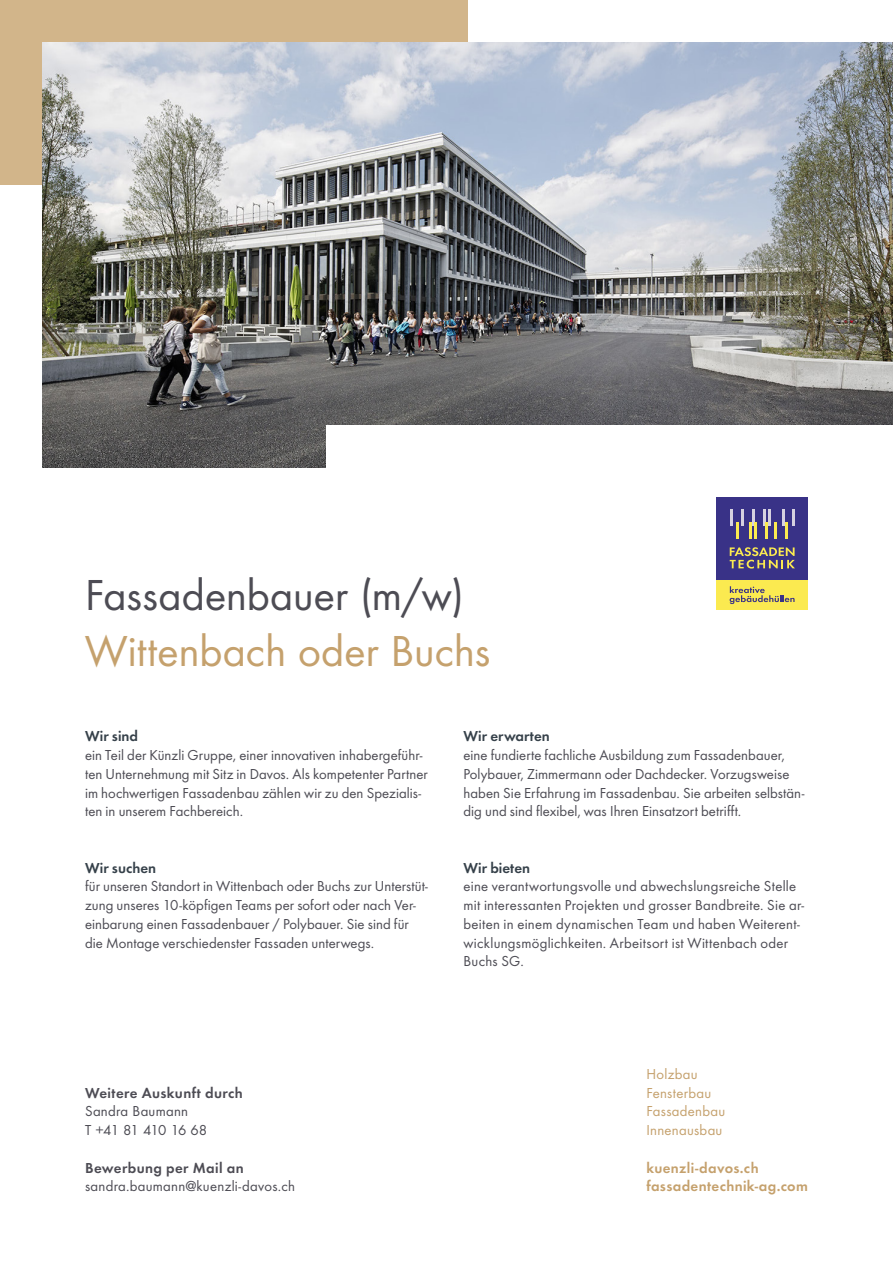
<style>
.page{position:relative;width:893px;height:1263px;background:#fff}
.page>*{position:absolute;margin:0;border:0;box-sizing:border-box;transform-origin:0 0}
.t1{font:45px "Futura Boo";letter-spacing:.005em;color:#c5a16d}
.t2{font:45px "Futura Boo";color:#4d4c54}
.Fliess1{font:15px/18.8px "Futura Boo";letter-spacing:.005em;color:#4d4c54}
.t3{font:15px "Futura Boo";letter-spacing:.02em;color:#c5a16d}
.t4{font:15px "Futura Dem";letter-spacing:.025em;color:#4d4c54}
.t5{font:15px "Futura Dem";letter-spacing:.025em;color:#c5a16d}
.Fliess1-2{font:15px "Futura Dem";color:#36414a}
.Fliess1-3{font:15px "Futura Boo";letter-spacing:-.06em;color:#4d4c54}
</style>
<div class="page">
<div style="left:0;top:0;width:468px;height:184px;background:#d2b58a"></div>
<img style="left:43px;top:43px;width:850px;height:425px">
<div style="left:326px;top:425px;width:567px;height:54px;background:#fff"></div>
<div style="left:716px;top:580px;width:92px;height:30px;background:#fbea50"></div>
<div style="left:716px;top:498px;width:92px;height:82px;background:#393287"></div>
<hr style="left:768px;top:509px;width:3px;height:17px;background:#d6d1e0">
<hr style="left:763px;top:509px;width:3px;height:17px;background:#d6d1e0">
<svg style="left:783px;top:509px;width:2px;height:17px"></svg>
<hr style="left:792px;top:509px;width:3px;height:17px;background:#d6d1e0">
<hr style="left:741px;top:509px;width:3px;height:17px;background:#d6d1e0">
<hr style="left:752px;top:509px;width:3px;height:17px;background:#d6d1e0">
<svg style="left:766px;top:522px;width:2px;height:17px"></svg>
<svg style="left:730px;top:509px;width:8px;height:30px"></svg>
<svg style="left:774px;top:522px;width:2px;height:17px"></svg>
<hr style="left:785px;top:522px;width:3px;height:17px;background:#fbea50">
<svg style="left:750px;top:522px;width:7px;height:17px"></svg>
<svg style="left:730px;top:547px;width:65px;height:21px"></svg>
<svg style="left:730px;top:586px;width:65px;height:18px"></svg>
<p class="t2" style="left:85px;top:568px;width:380px">Fassadenbauer (m/w)</p>
<p class="t1" style="left:85px;top:624px;width:407px">Wittenbach oder Buchs</p>
<p class="Fliess1-2" style="left:85px;top:726px;width:55px">Wir sind</p>
<p class="Fliess1" style="left:85px;top:746px;width:344px">ein Teil der Künzli Gruppe, einer innovativen inhabergeführ&shy;ten Unternehmung mit Sitz in Davos. Als kompetenter Partner im hochwertigen Fassadenbau zählen wir zu den Spezialis&shy;ten in unserem Fachbereich.</p>
<p class="Fliess1-2" style="left:85px;top:857px;width:73px">Wir suchen</p>
<p class="Fliess1" style="left:85px;top:877px;width:344px">für unseren Standort in Wittenbach oder Buchs zur Unterstüt&shy;zung unseres 10-köpfigen Teams per sofort oder nach Ver&shy;einbarung einen Fassadenbauer / Polybauer. Sie sind für die Montage verschiedenster Fassaden unterwegs.</p>
<p class="Fliess1-2" style="left:463px;top:726px;width:88px">Wir erwarten</p>
<p class="Fliess1" style="left:463px;top:746px;width:323px">eine fundierte fachliche Ausbildung zum Fassadenbauer,</p>
<p class="Fliess1" style="left:463px;top:764px;width:342px">Polybauer, Zimmermann oder Dachdecker. Vorzugsweise haben Sie Erfahrung im Fassadenbau. Sie arbeiten selbstän&shy;dig und sind flexibel, was Ihren Einsatzort betrifft.</p>
<p class="Fliess1-2" style="left:463px;top:857px;width:68px">Wir bieten</p>
<p class="Fliess1" style="left:463px;top:877px;width:342px">eine verantwortungsvolle und abwechslungsreiche Stelle mit interessanten Projekten und grosser Bandbreite. Sie ar&shy;beiten in einem dynamischen Team und haben Weiterent&shy;wicklungsmöglichkeiten. Arbeitsort ist Wittenbach oder Buchs SG.</p>
<p class="t4" style="left:85px;top:1082px;width:159px">Weitere Auskunft durch</p>
<p class="Fliess1" style="left:85px;top:1102px;width:105px">Sandra Baumann</p>
<p class="Fliess1-3" style="left:85px;top:1121px;width:124px">T +41 81 410 16 68</p>
<p class="t4" style="left:85px;top:1157px;width:160px">Bewerbung per Mail an</p>
<p class="Fliess1" style="left:85px;top:1177px;width:212px">sandra.baumann@kuenzli-davos.ch</p>
<p class="t3" style="left:646px;top:1065px;width:53px">Holzbau</p>
<p class="t3" style="left:646px;top:1084px;width:66px">Fensterbau</p>
<p class="t3" style="left:646px;top:1102px;width:80px">Fassadenbau</p>
<p class="t3" style="left:646px;top:1121px;width:78px">Innenausbau</p>
<p class="t5" style="left:646px;top:1157px;width:114px">kuenzli-davos.ch</p>
<p class="t5" style="left:646px;top:1176px;width:163px">fassadentechnik-ag.com</p>
</div>
